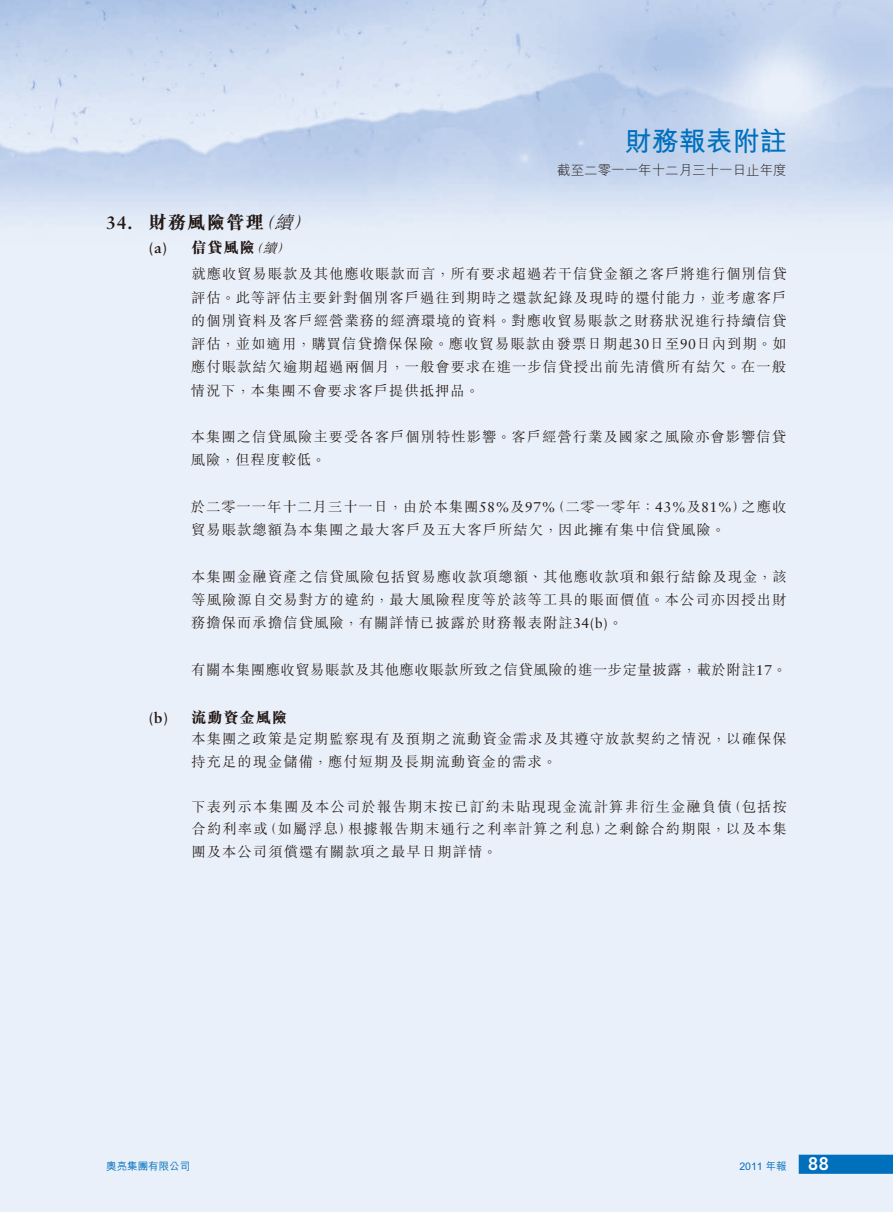
<style>
.page{position:relative;width:893px;height:1212px;background:#eaf0f9}
.page>*{position:absolute;margin:0;border:0;box-sizing:border-box;transform-origin:0 0}
.t1{font:700 27px "M Hei HK";color:#0070bd}
.t2{font:800 18px "M Sung HK";letter-spacing:.08em;color:#231916}
.t3{font:italic 300 18px "M Sung HK";color:#231916}
.t4{font:700 18px "Sabon LT Std";color:#231916}
.t5{font:800 18px "Avenir LT Std";color:#fff}
.t6{font:800 15px "M Sung HK";letter-spacing:.08em;color:#231916}
.t7{font:700 15px "Sabon LT Std";color:#231916}
.t8{font:300 14.25px/23.2px "M Sung HK";letter-spacing:.08em;color:#231916}
.t9{font:300 14.25px "M Sung HK";letter-spacing:.045em;color:#231916}
.t10{font:300 13.5px "M Hei HK";color:#231916}
.t11{font:italic 300 13.5px "M Sung HK";color:#231916}
.t12{font:500 10.5px "M Hei HK";color:#0070bd}
.s1{font-family:"Sabon LT Std";font-weight:400}
</style>
<div class="page">
<img style="left:0;top:0;width:893px;height:217px">
<div style="left:799px;top:1155px;width:94px;height:19px;background:#0070bd"></div>
<p class="t4" style="left:106px;top:211px;width:28px">34.</p>
<h1 class="t1" style="left:625px;top:121px;width:163px">財務報表附註</h1>
<p class="t2" style="left:149px;top:210px;width:117px">財務風險管理</p>
<p class="t3" style="left:274px;top:209px;width:26px">續</p>
<p class="t3" style="left:256px;top:209px;width:26px">（</p>
<p class="t3" style="left:293px;top:209px;width:26px">(</p>
<p class="t7" style="left:149px;top:238px;width:20px">)a(</p>
<p class="t6" style="left:191px;top:237px;width:65px">信貸風險</p>
<p class="t11" style="left:263px;top:239px;width:20px">續</p>
<p class="t11" style="left:249px;top:239px;width:20px">（</p>
<p class="t11" style="left:277px;top:239px;width:20px">(</p>
<p class="t10" style="left:557px;top:161px;width:231px">截至二零一一年十二月三十一日止年度</p>
<p class="t7" style="left:149px;top:708px;width:21px">)b(</p>
<p class="t8" style="left:191px;top:262px;width:597px;text-align:justify">就應收貿易賬款及其他應收賬款而言，所有要求超過若干信貸金額之客戶將進行個別信貸評估。此等評估主要針對個別客戶過往到期時之還款紀錄及現時的還付能力，並考慮客戶的個別資料及客戶經營業務的經濟環境的資料。對應收貿易賬款之財務狀況進行持續信貸評估，並如適用，購買信貸擔保保險。應收貿易賬款由發票日期起<span class="s1">30</span>日至<span class="s1">90</span>日內到期。如應付賬款結欠逾期超過兩個月，一般會要求在進一步信貸授出前先清償所有結欠。在一般情況下，本集團不會要求客戶提供抵押品。</p>
<p class="t8" style="left:191px;top:425px;width:597px">本集團之信貸風險主要受各客戶個別特性影響。客戶經營行業及國家之風險亦會影響信貸風險，但程度較低。</p>
<p class="t8" style="left:742px;top:494px;width:46px">之應收</p>
<p class="t8" style="left:191px;top:494px;width:536px">於二零一一年十二月三十一日，由於本集團<span class="s1">58%</span>及<span class="s1">97%<br></span>貿易賬款總額為本集團之最大客戶及五大客戶所結欠，因此擁有集中信貸風險。</p>
<p class="t8" style="left:191px;top:564px;width:597px;text-align:justify">本集團金融資產之信貸風險包括貿易應收款項總額、其他應收款項和銀行結餘及現金，該等風險源自交易對方的違約，最大風險程度等於該等工具的賬面價值。本公司亦因授出財務擔保而承擔信貸風險，有關詳情已披露於財務報表附註<span class="s1">3 4</span> 。<span class="s1">(b(</span></p>
<p class="t9" style="left:191px;top:660px;width:597px">有關本集團應收貿易賬款及其他應收賬款所致之信貸風險的進一步定量披露，載於附註<span class="s1">17</span>。</p>
<p class="t6" style="left:191px;top:707px;width:97px">流動資金風險</p>
<p class="t8" style="left:551px;top:494px;width:197px">（二零一零年：<span class="s1">43%</span>及<span class="s1">81%</span>）</p>
<p class="t8" style="left:191px;top:727px;width:597px;line-height:22.5px">本集團之政策是定期監察現有及預期之流動資金需求及其遵守放款契約之情況，以確保保持充足的現金儲備，應付短期及長期流動資金的需求。</p>
<p class="t8" style="left:727px;top:794px;width:61px">（包括按</p>
<p class="t8" style="left:604px;top:795px;width:184px;line-height:22.5px;text-indent:-413px">下表列示本集團及本公司於報告期末按已訂約未貼現現金流計算非衍生金融負債<br>之剩餘合約期限，以及本集</p>
<p class="t8" style="left:263px;top:817px;width:91px">（如屬浮息）</p>
<p class="t8" style="left:348px;top:817px;width:262px">根據報告期末通行之利率計算之利息）</p>
<p class="t8" style="left:192px;top:817px;width:307px;line-height:22.5px">合約利率或<br>團及本公司須償還有關款項之最早日期詳情。</p>
<p class="t12" style="left:106px;top:1159px;width:85px">奧亮集團有限公司</p>
<p class="t12" style="left:739px;top:1159px;width:49px">2011 年報</p>
<p class="t5" style="left:808px;top:1153px;width:23px">88</p>
</div>
